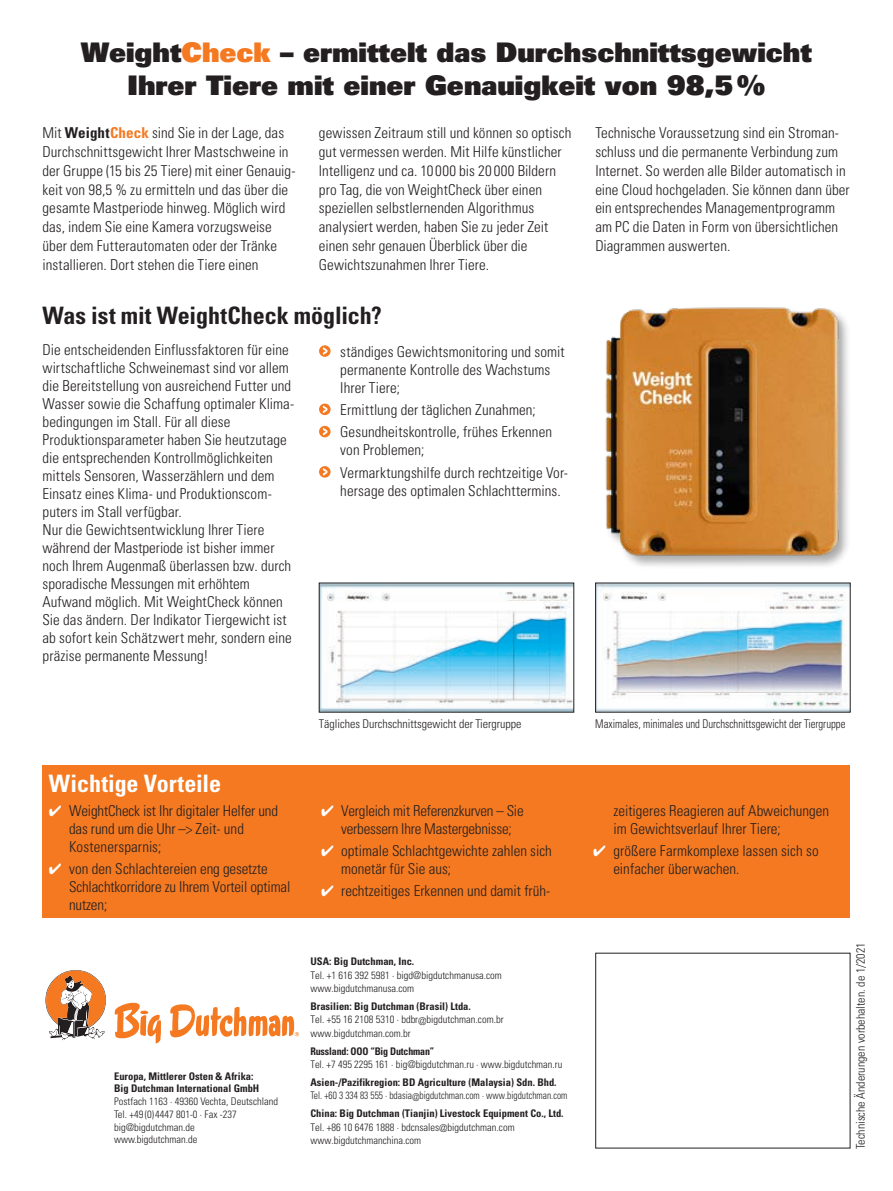
<style>
.page{position:relative;width:893px;height:1191px;background:#fff}
.page>*{position:absolute;margin:0;border:0;box-sizing:border-box;transform-origin:0 0}
.t1{font:27px/32.4px "Univers LT Std X Black";color:#231f20;text-align:center}
.t2{font:700 condensed 24px "Univers LT Std";color:#231f20}
.t3{font:700 condensed 24px "Univers LT Std";letter-spacing:-.005em;color:#fff}
.t4{font:300 condensed 15px/18px "Univers LT Std";letter-spacing:.005em;color:#231f20}
.t5{font:300 condensed 15px/18px "Univers LT Std";letter-spacing:-.015em;color:#231f20;text-align:center}
.t6{font:300 condensed 12px "Univers LT Std";color:#231f20}
.t7{font:300 condensed 12px "Univers LT Std";color:#231f20;scale:.9 1}
.t8{font:300 condensed 10.5px/13.5px "Univers LT Std";color:#231f20}
.t9{font:700 condensed 10.5px/12.8px "Univers LT Std";color:#231f20}
.t10{font:300 condensed 10.5px "Univers LT Std";color:#231f20;scale:.9 1}
.t11{font:700 condensed 10.5px "Univers LT Std";color:#231f20;scale:.95 1}
.s1{color:#f47921}
.s2{font-weight:700}
.s3{font-weight:700;color:#f47921}
.s4{color:#fff}
</style>
<div class="page">
<img style="left:597px;top:585px;width:251px;height:125px">
<img style="left:321px;top:585px;width:251px;height:125px">
<img style="left:605px;top:307px;width:243px;height:259px">
<svg style="left:115px;top:1002px;width:46px;height:41px"></svg>
<svg style="left:170px;top:1004px;width:129px;height:33px"></svg>
<svg style="left:46px;top:970px;width:60px;height:70px"></svg>
<div style="left:43px;top:765px;width:807px;height:153px;background:#f47921"></div>
<svg style="left:319px;top:345px;width:12px;height:12px"></svg>
<svg style="left:323px;top:347px;width:5px;height:8px"></svg>
<svg style="left:319px;top:403px;width:12px;height:12px"></svg>
<svg style="left:323px;top:406px;width:5px;height:7px"></svg>
<svg style="left:319px;top:426px;width:12px;height:11px"></svg>
<svg style="left:323px;top:428px;width:5px;height:7px"></svg>
<svg style="left:319px;top:466px;width:12px;height:11px"></svg>
<svg style="left:323px;top:468px;width:5px;height:7px"></svg>
<h1 class="t1" style="left:81px;top:35px;width:732px">Weight<span class="s1">Check</span> – ermittelt das Durchschnittsgewicht<br>Ihrer Tiere mit einer Genauigkeit von 98,5%</h1>
<p class="t4" style="left:43px;top:124px;width:253px;line-height:18.8px">Mit <span class="s2">Weight</span><span class="s3">Check</span> sind Sie in der Lage, das Durchschnittsgewicht Ihrer Mastschweine in der Gruppe (15 bis 25 Tiere) mit einer Genauig&shy;keit von 98,5 % zu ermitteln und das über die gesamte Mastperiode hinweg. Möglich wird das, indem Sie eine Kamera vorzugsweise über dem Futterautomaten oder der Tränke installieren. Dort stehen die Tiere einen</p>
<p class="t4" style="left:319px;top:124px;width:254px;line-height:18.8px">gewissen Zeitraum still und können so optisch gut vermessen werden. Mit Hilfe künstlicher Intelligenz und ca. 10 000 bis 20 000 Bildern pro Tag, die von WeightCheck über einen speziellen selbstlernenden Algorithmus analysiert werden, haben Sie zu jeder Zeit einen sehr genauen Überblick über die Gewichtszunahmen Ihrer Tiere.</p>
<p class="t4" style="left:595px;top:124px;width:256px;line-height:18.8px">Technische Voraussetzung sind ein Stroman&shy;schluss und die permanente Verbindung zum Internet. So werden alle Bilder automatisch in eine Cloud hochgeladen. Sie können dann über ein entsprechendes Managementprogramm am PC die Daten in Form von übersichtlichen Diagrammen auswerten.</p>
<h2 class="t2" style="left:43px;top:300px;width:341px">Was ist mit WeightCheck möglich?</h2>
<p class="t4" style="left:43px;top:341px;width:252px">Die entscheidenden Einflussfaktoren für eine wirtschaftliche Schweinemast sind vor allem die Bereitstellung von ausreichend Futter und Wasser sowie die Schaffung optimaler Klima&shy;bedingungen im Stall. Für all diese Produktionsparameter haben Sie heutzutage die entsprechenden Kontrollmöglichkeiten mittels Sensoren, Wasserzählern und dem Einsatz eines Klima- und Produktionscom&shy;puters im Stall verfügbar.<br>Nur die Gewichtsentwicklung Ihrer Tiere während der Mastperiode ist bisher immer noch Ihrem Augenmaß überlassen bzw. durch sporadische Messungen mit erhöhtem Aufwand möglich. Mit WeightCheck können Sie das ändern. Der Indikator Tiergewicht ist ab sofort kein Schätzwert mehr, sondern eine präzise permanente Messung!</p>
<p class="t4" style="left:340px;top:342px;width:226px">ständiges Gewichtsmonitoring und somit permanente Kontrolle des Wachstums<br>Ihrer Tiere;</p>
<p class="t4" style="left:340px;top:399px;width:213px;line-height:22.2px">Ermittlung der täglichen Zunahmen;<br>Gesundheitskontrolle, frühes Erkennen</p>
<p class="t4" style="left:340px;top:439px;width:228px;line-height:22.2px">von Problemen;<br>Vermarktungshilfe durch rechtzeitige Vor-</p>
<p class="t4" style="left:340px;top:481px;width:222px">hersage des optimalen Schlachttermins.</p>
<h2 class="t3" style="left:49px;top:768px;width:174px">Wichtige Vorteile</h2>
<p class="t4" style="left:69px;top:801px;width:211px;text-indent:-20px"><span class="s4">✔</span> WeightCheck ist Ihr digitaler Helfer und das rund um die Uhr –&gt; Zeit- und<br>Kostenersparnis;</p>
<p class="t4" style="left:69px;top:860px;width:223px;text-indent:-20px"><span class="s4">✔</span> von den Schlachtereien eng gesetzte<br>Schlachtkorridore zu Ihrem Vorteil optimal nutzen;</p>
<p class="t9" style="left:114px;top:1069px;width:147px">Europa, Mittlerer Osten &amp; Afrika:<br>Big Dutchman International GmbH</p>
<p class="t8" style="left:114px;top:1095px;width:166px;line-height:12.8px">Postfach 1163 · 49360 Vechta, Deutschland<br>Tel. +49(0)4447 801-0 · Fax -237 big@bigdutchman.de www.bigdutchman.de</p>
<p class="t6" style="left:319px;top:716px;width:204px">Tägliches Durchschnittsgewicht der Tiergruppe</p>
<p class="t7" style="left:595px;top:716px;width:279px">Maximales, minimales und Durchschnittsgewicht der Tiergruppe</p>
<p class="t5" style="left:321px;top:801px;width:204px"><span class="s4">✔</span> Vergleich mit Referenzkurven – Sie verbessern Ihre Mastergebnisse;</p>
<p class="t4" style="left:341px;top:842px;width:212px;text-indent:-20px"><span class="s4">✔</span> optimale Schlachtgewichte zahlen sich monetär für Sie aus;</p>
<p class="t4" style="left:321px;top:882px;width:230px"><span class="s4">✔</span> rechtzeitiges Erkennen und damit früh-</p>
<p class="t9" style="left:310px;top:955px;width:105px">USA: Big Dutchman, Inc.</p>
<p class="t8" style="left:310px;top:968px;width:193px">Tel. +1 616 392 5981 · bigd@bigdutchmanusa.com www.bigdutchmanusa.com</p>
<p class="t9" style="left:310px;top:999px;width:162px">Brasilien: Big Dutchman (Brasil) Ltda.</p>
<p class="t8" style="left:310px;top:1013px;width:195px">Tel. +55 16 2108 5310 · bdbr@bigdutchman.com.br www.bigdutchman.com.br</p>
<p class="t11" style="left:310px;top:1044px;width:132px">Russland: OOO “Big Dutchman”</p>
<p class="t8" style="left:310px;top:1057px;width:253px">Tel. +7 495 2295 161 · big@bigdutchman.ru · www.bigdutchman.ru</p>
<p class="t9" style="left:310px;top:1075px;width:248px">Asien-/Pazifikregion: BD Agriculture (Malaysia) Sdn. Bhd.</p>
<p class="t10" style="left:310px;top:1089px;width:287px">Tel. +60 3 334 83 555 · bdasia@bigdutchman.com · www.bigdutchman.com</p>
<p class="t9" style="left:310px;top:1107px;width:255px">China: Big Dutchman (Tianjin) Livestock Equipment Co., Ltd.</p>
<p class="t8" style="left:310px;top:1120px;width:206px">Tel. +86 10 6476 1888 · bdcnsales@bigdutchman.com www.bigdutchmanchina.com</p>
<p class="t4" style="left:613px;top:801px;width:217px">zeitigeres Reagieren auf Abweichungen im Gewichtsverlauf Ihrer Tiere;</p>
<p class="t4" style="left:613px;top:842px;width:207px;text-indent:-20px"><span class="s4">✔</span> größere Farmkomplexe lassen sich so einfacher überwachen.</p>
<p class="t6" style="left:853px;top:1149px;width:208px;rotate:-90deg">Technische Änderungen vorbehalten. de 1/2021</p>
</div>
